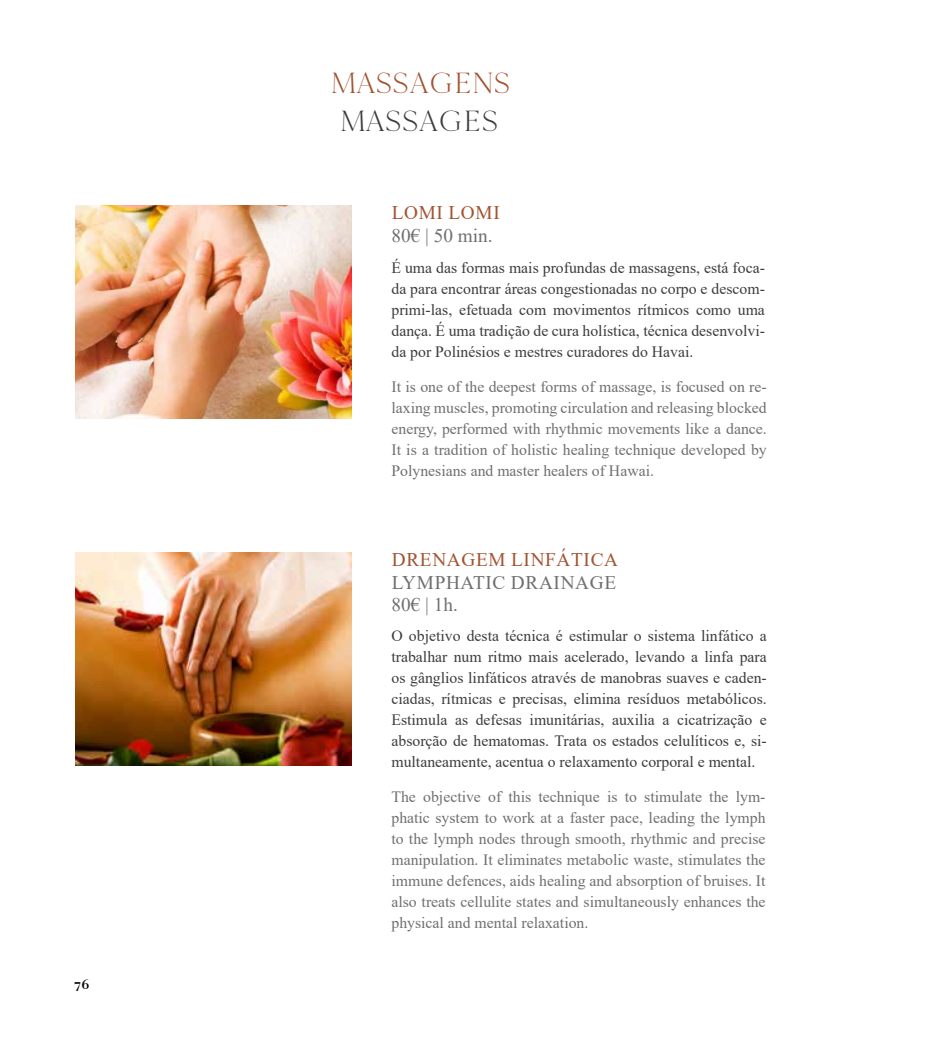
<style>
.page{position:relative;width:943px;height:1042px;background:#fff}
.page>*{position:absolute;margin:0;border:0;box-sizing:border-box;transform-origin:0 0}
.t1{font:31.5px "Cammron";letter-spacing:.025em;color:#a35331}
.t2{font:31.5px "Cammron";letter-spacing:.025em;color:#3c3c3b}
.t3{font:19.25px/22.8px "Times New Roman";letter-spacing:.035em;color:#706f6f}
.t4{font:19.25px "Times New Roman";letter-spacing:.035em;color:#a35331}
.t5{font:15.75px/21px "Times New Roman";color:#3c3c3b;text-align:justify}
.t6{font:15.75px/21px "Times New Roman";color:#706f6f;text-align:justify}
.t7{font:700 14px "Cammron";color:#000}
</style>
<div class="page">
<img style="left:75px;top:206px;width:276px;height:212px">
<img style="left:75px;top:552px;width:276px;height:213px">
<p class="t7" style="left:74px;top:976px;width:16px">76</p>
<h1 class="t1" style="left:331px;top:64px;width:180px">MASSAGENS</h1>
<h1 class="t2" style="left:340px;top:102px;width:159px">MASSAGES</h1>
<p class="t4" style="left:392px;top:199px;width:109px">LOMI LOMI</p>
<p class="t3" style="left:391px;top:224px;width:103px">80€ | 50 min.</p>
<p class="t5" style="left:391px;top:257px;width:375px">É uma das formas mais profundas de massagens, está foca&shy;da para encontrar áreas congestionadas no corpo e descom&shy;primi-las, efetuada com movimentos rítmicos como uma dança. É uma tradição de cura holística, técnica desenvolvi&shy;da por Polinésios e mestres curadores do Havai.</p>
<p class="t6" style="left:391px;top:376px;width:377px">It is one of the deepest forms of massage, is focused on re&shy;laxing muscles, promoting circulation and releasing blocked energy, performed with rhythmic movements like a dance.<br>It is a tradition of holistic healing technique developed by Polynesians and master healers of Hawai.</p>
<p class="t4" style="left:392px;top:546px;width:228px">DRENAGEM LINFÁTICA</p>
<p class="t3" style="left:391px;top:570px;width:226px">LYMPHATIC DRAINAGE<br>80€ | 1h.</p>
<p class="t5" style="left:391px;top:625px;width:377px">O objetivo desta técnica é estimular o sistema linfático a trabalhar num ritmo mais acelerado, levando a linfa para os gânglios linfáticos através de manobras suaves e caden&shy;ciadas, rítmicas e precisas, elimina resíduos metabólicos.<br>Estimula as defesas imunitárias, auxilia a cicatrização e absorção de hematomas. Trata os estados celulíticos e, si&shy;multaneamente, acentua o relaxamento corporal e mental.</p>
<p class="t6" style="left:391px;top:786px;width:375px">The objective of this technique is to stimulate the lym&shy;phatic system to work at a faster pace, leading the lymph to the lymph nodes through smooth, rhythmic and precise manipulation. It eliminates metabolic waste, stimulates the immune defences, aids healing and absorption of bruises. It also treats cellulite states and simultaneously enhances the physical and mental relaxation.</p>
</div>
